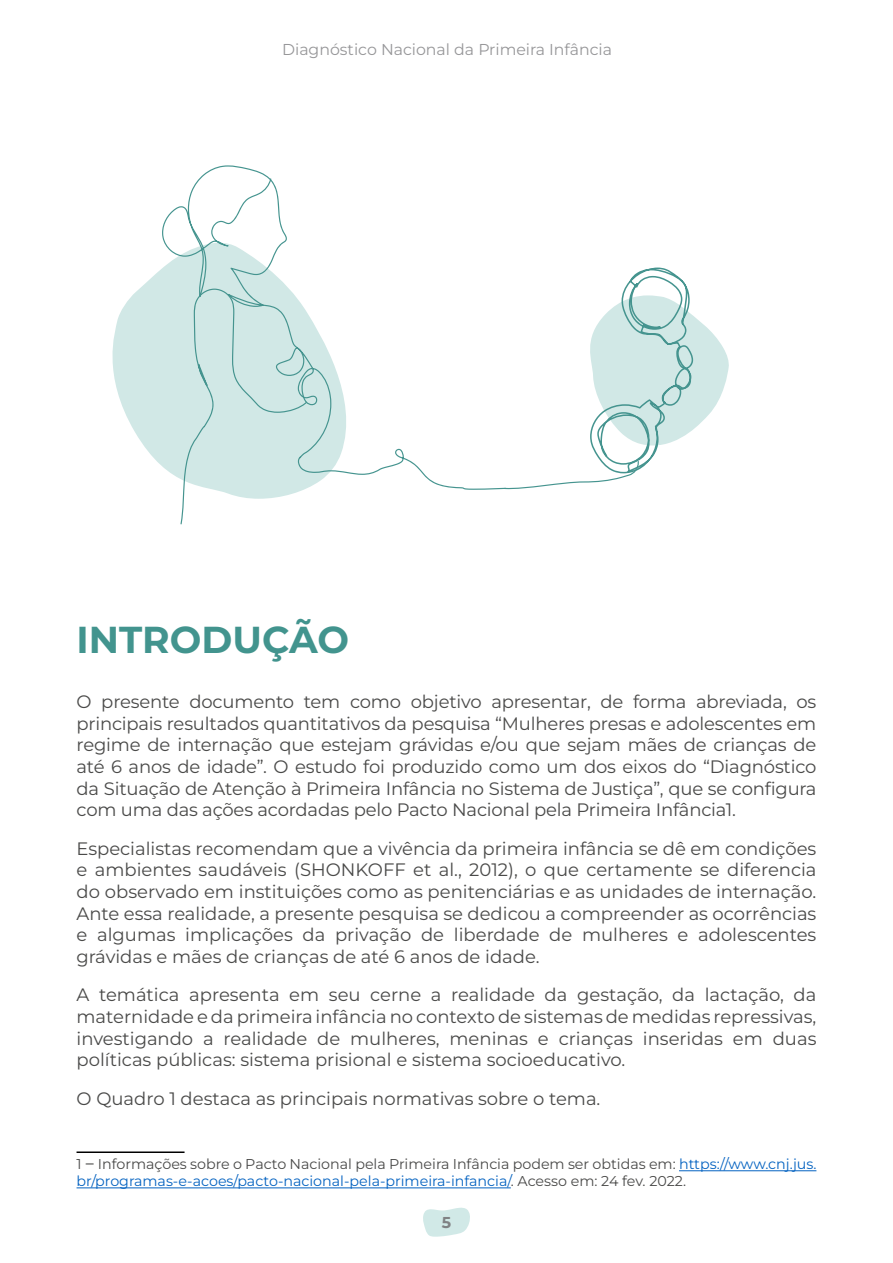
<style>
.page{position:relative;width:893px;height:1263px;background:#fff}
.page>*{position:absolute;margin:0;border:0;box-sizing:border-box;transform-origin:0 0}
.t1{font:700 37.5px "Montserrat";color:#42948e}
.t2{font:18px/21.6px "Montserrat";color:#4a4a49;text-align:justify}
.t3{font:15.75px "Montserrat";color:#979799}
.t4{font:700 15.75px "Montserrat";color:#808284}
.t5{font:14.25px/17.1px "Montserrat";color:#4a4a49}
.s1{font-family:"Roboto Condensed"}
.s2{color:#0563c1}
</style>
<div class="page">
<svg style="left:423px;top:1207px;width:47px;height:30px"></svg>
<hr style="left:77px;top:1151px;width:108px;height:2px;background:#000">
<hr style="left:679px;top:1170px;width:137px;height:1px;background:#0563c1">
<hr style="left:77px;top:1187px;width:434px;height:1px;background:#0563c1">
<svg style="left:112px;top:269px;width:68px;height:210px;fill:#d1e8e6"></svg>
<svg style="left:162px;top:165px;width:125px;height:294px"></svg>
<svg style="left:180px;top:268px;width:549px;height:256px"></svg>
<p class="t3" style="left:282px;top:39px;width:331px">Diagnóstico Nacional da Primeira Infância</p>
<h1 class="t1" style="left:77px;top:615px;width:274px">INTRODUÇÃO</h1>
<p class="t2" style="left:77px;top:690px;width:741px">O presente documento tem como objetivo apresentar, de forma abreviada, os principais resultados quantitativos da pesquisa “Mulheres presas e adolescentes em regime de internação que estejam grávidas e/ou que sejam mães de crianças de até 6 anos de idade”. O estudo foi produzido como um dos eixos do “Diagnóstico da Situação de Atenção à Primeira Infância no Sistema de Justiça”, que se configura com uma das ações acordadas pelo Pacto Nacional pela Primeira Infância1.</p>
<p class="t2" style="left:77px;top:837px;width:741px">Especialistas recomendam que a vivência da primeira infância se dê em condições e ambientes saudáveis (SHONKOFF et al., 2012), o que certamente se diferencia do observado em instituições como as penitenciárias e as unidades de internação.<br>Ante essa realidade, a presente pesquisa se dedicou a compreender as ocorrências e algumas implicações da privação de liberdade de mulheres e adolescentes grávidas e mães de crianças de até 6 anos de idade.</p>
<p class="t2" style="left:77px;top:984px;width:741px">A temática apresenta em seu cerne a realidade da gestação, da lactação, da maternidade e da primeira infância no contexto de sistemas de medidas repressivas, investigando a realidade de mulheres, meninas e crianças inseridas em duas políticas públicas: sistema prisional e sistema socioeducativo.</p>
<p class="t2" style="left:77px;top:1087px;width:525px">O Quadro 1 destaca as principais normativas sobre o tema.</p>
<p class="t5" style="left:77px;top:1155px;width:741px">1 <span class="s1">—</span> Informações sobre o Pacto Nacional pela Primeira Infância podem ser obtidas em: <span class="s2">https://www.cnj.jus. br/programas-e-acoes/pacto-nacional-pela-primeira-infancia/</span>. Acesso em: 24 fev. 2022.</p>
<p class="t4" style="left:442px;top:1212px;width:11px">5</p>
</div>
